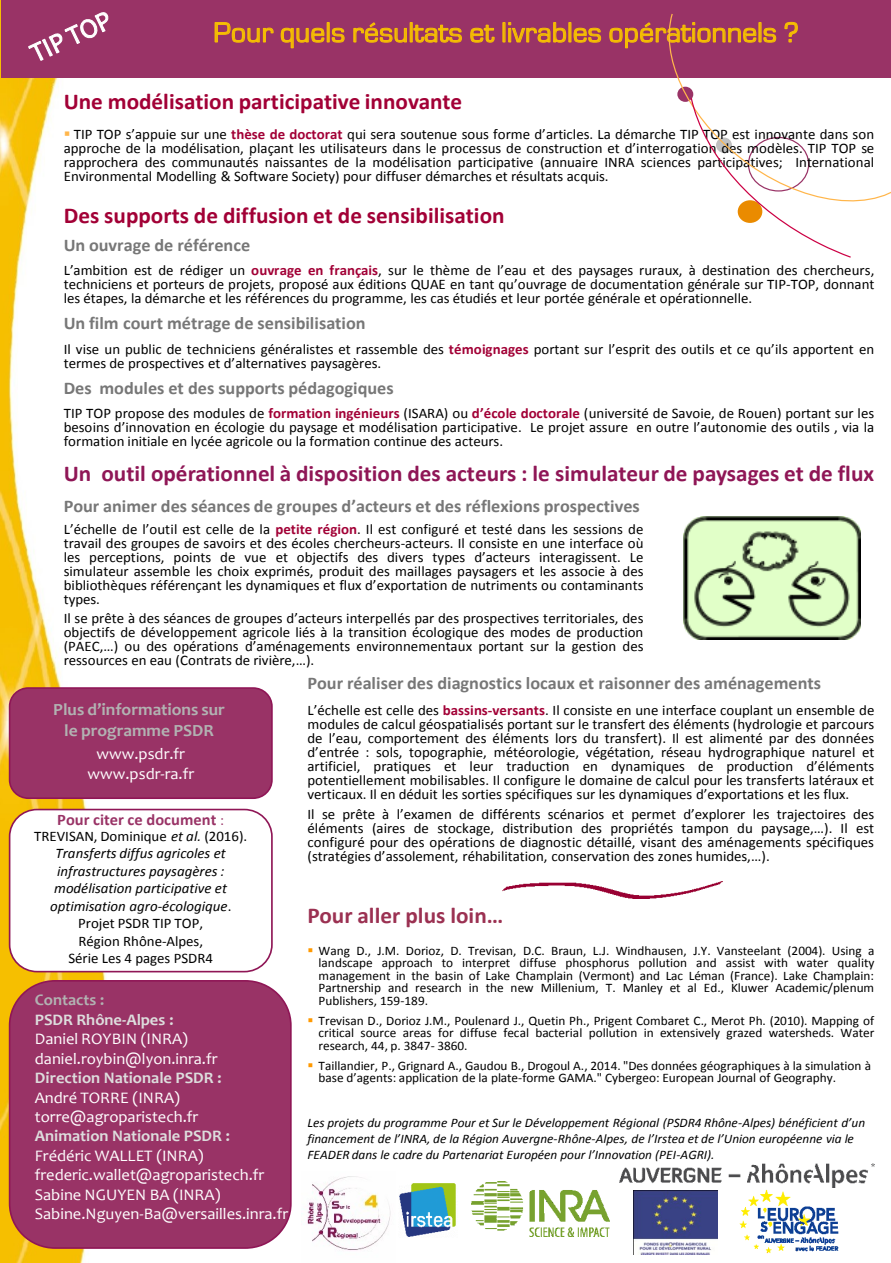
<style>
.page{position:relative;width:891px;height:1263px;background:#fff}
.page>*{position:absolute;margin:0;border:0;box-sizing:border-box;transform-origin:0 0}
.t1{font:29.1px "Eurostile";color:#f6be02}
.t2{font:700 22.8px "Calibri";color:#a20036}
.t3{font:700 22.8px "Calibri";color:#8f1656}
.t4{font:700 22.8px "Calibri";color:#9b3152}
.t5{font:700 17.85px "Calibri";letter-spacing:-.005em;color:#777}
.t6{font:700 17.1px/20.4px "Candara";color:#b2b2b2;text-align:center}
.t7{font:16.2px/19.5px "Candara";color:#fff}
.t8{font:700 16.2px "Candara";color:#ddd}
.t9{font:700 16.2px "Calibri";letter-spacing:.005em;color:#936}
.t10{font:700 16.2px "Candara";color:#b2b2b2}
.t11{font:14.55px/14px "Calibri";color:#000;text-align:justify}
.t12{font:italic 14.55px/17.5px "Calibri";color:#000;text-align:center}
.t13{font:13.05px/12.5px "Calibri";letter-spacing:-.005em;color:#000;text-align:justify}
.t14{font:italic 13.05px/15.6px "Calibri";letter-spacing:-.005em;color:#000}
.s1{color:#ffb64b}
.s2{font-weight:700;color:#a20036}
.s3{font-weight:400;font-size:14.55px}
.s4{font-style:normal}
.s5{color:#f90}
</style>
<div class="page">
<img style="left:1px;top:78px;width:106px;height:1185px">
<img style="left:503px;top:881px;width:219px;height:17px">
<div style="left:1px;top:0;width:890px;height:78px;background:#936"></div>
<svg style="left:214px;top:22px;width:60px;height:21px"></svg>
<svg style="left:280px;top:27px;width:45px;height:22px"></svg>
<div style="left:327px;top:22px;width:3px;height:20px;border:1px solid #f6be02"></div>
<svg style="left:331px;top:27px;width:14px;height:16px"></svg>
<svg style="left:353px;top:22px;width:54px;height:21px"></svg>
<div style="left:410px;top:22px;width:3px;height:20px;border:1px solid #f6be02"></div>
<svg style="left:413px;top:24px;width:49px;height:19px"></svg>
<svg style="left:470px;top:24px;width:25px;height:19px"></svg>
<svg style="left:508px;top:22px;width:59px;height:21px"></svg>
<div style="left:568px;top:22px;width:3px;height:20px;border:1px solid #f6be02"></div>
<svg style="left:573px;top:27px;width:28px;height:16px"></svg>
<svg style="left:609px;top:22px;width:51px;height:27px"></svg>
<svg style="left:660px;top:14px;width:231px;height:188px"></svg>
<svg style="left:690px;top:97px;width:162px;height:161px"></svg>
<div style="left:9px;top:980px;width:283px;height:268px;background:#936;border:2px solid #8f1656;border-radius:45px"></div>
<div style="left:9px;top:808px;width:264px;height:164px;background:#fff;border:2px solid #8f1656;border-radius:27px"></div>
<div style="left:9px;top:687px;width:264px;height:112px;background:#936;border:2px solid #8f1656;border-radius:19px"></div>
<img style="left:633px;top:1190px;width:85px;height:64px">
<img style="left:739px;top:1189px;width:100px;height:64px">
<img style="left:399px;top:1183px;width:57px;height:54px">
<img style="left:472px;top:1181px;width:137px;height:55px">
<img style="left:684px;top:516px;width:177px;height:123px">
<svg style="left:28px;top:12px;width:81px;height:49px"></svg>
<img style="left:307px;top:1176px;width:84px;height:75px">
<img style="left:620px;top:1163px;width:254px;height:24px">
<h1 class="t1" style="left:213px;top:17px;width:587px">Pour quels résultats et livrables opérationnels ?</h1>
<h2 class="t2" style="left:64px;top:87px;width:400px">Une modélisation participative innovante</h2>
<p class="t11" style="left:64px;top:127px;width:812px"><span class="s1">▪</span> TIP TOP s’appuie sur une <span class="s2">thèse de doctorat</span> qui sera soutenue sous forme d’articles. La démarche TIP TOP est innovante dans son approche de la modélisation, plaçant les utilisateurs dans le processus de construction et d’interrogation des modèles. TIP TOP se rapprochera des communautés naissantes de la modélisation participative (annuaire INRA sciences participatives; International Environmental Modelling &amp; Software Society) pour diffuser démarches et résultats acquis.</p>
<h2 class="t2" style="left:64px;top:200px;width:442px">Des supports de diffusion et de sensibilisation</h2>
<p class="t5" style="left:64px;top:233px;width:188px">Un ouvrage de référence</p>
<p class="t11" style="left:64px;top:263px;width:812px">L’ambition est de rédiger un <span class="s2">ouvrage en français</span>, sur le thème de l’eau et des paysages ruraux, à destination des chercheurs, techniciens et porteurs de projets, proposé aux éditions QUAE en tant qu’ouvrage de documentation générale sur TIP-TOP, donnant les étapes, la démarche et les références du programme, les cas étudiés et leur portée générale et opérationnelle.</p>
<p class="t5" style="left:64px;top:312px;width:303px">Un film court métrage de sensibilisation</p>
<p class="t11" style="left:64px;top:342px;width:812px">Il vise un public de techniciens généralistes et rassemble des <span class="s2">témoignages</span> portant sur l’esprit des outils et ce qu’ils apportent en termes de prospectives et d’alternatives paysagères.</p>
<p class="t5" style="left:64px;top:376px;width:331px">Des modules et des supports pédagogiques</p>
<p class="t11" style="left:64px;top:406px;width:812px">TIP TOP propose des modules de <span class="s2">formation ingénieurs</span> (ISARA) ou <span class="s2">d’école doctorale</span> (université de Savoie, de Rouen) portant sur les besoins d’innovation en écologie du paysage et modélisation participative. Le projet assure en outre l’autonomie des outils , via la formation initiale en lycée agricole ou la formation continue des acteurs.</p>
<h2 class="t3" style="left:64px;top:459px;width:812px">Un outil opérationnel à disposition des acteurs : le simulateur de paysages et de flux</h2>
<p class="t5" style="left:64px;top:494px;width:578px">Pour animer des séances de groupes d’acteurs et des réflexions prospectives</p>
<p class="t11" style="left:64px;top:522px;width:581px">L’échelle de l’outil est celle de la <span class="s2">petite région</span>. Il est configuré et testé dans les sessions de travail des groupes de savoirs et des écoles chercheurs-acteurs. Il consiste en une interface où les perceptions, points de vue et objectifs des divers types d’acteurs interagissent. Le simulateur assemble les choix exprimés, produit des maillages paysagers et les associe à des bibliothèques référençant les dynamiques et flux d’exportation de nutriments ou contaminants types.</p>
<p class="t11" style="left:64px;top:611px;width:581px">Il se prête à des séances de groupes d’acteurs interpellés par des prospectives territoriales, des objectifs de développement agricole liés à la transition écologique des modes de production (PAEC,…) ou des opérations d’aménagements environnementaux portant sur la gestion des ressources en eau (Contrats de rivière,…).</p>
<p class="t6" style="left:53px;top:699px;width:173px">Plus d’informations sur le programme PSDR</p>
<p class="t7" style="left:87px;top:744px;width:108px;text-align:center">www.psdr.fr www.psdr-ra.fr</p>
<p class="t9" style="left:57px;top:809px;width:168px">Pour citer ce document <span class="s3">:</span></p>
<p class="t12" style="left:34px;top:826px;width:215px"><span class="s4">TREVISAN, Dominique</span> et al. <span class="s4">(2016).<br></span>Transferts diffus agricoles et infrastructures paysagères : modélisation participative et optimisation agro-écologique<span class="s4">.<br>Projet PSDR TIP TOP,<br>Région Rhône-Alpes,<br>Série Les 4 pages PSDR4</span></p>
<p class="t10" style="left:35px;top:990px;width:71px">Contacts :</p>
<p class="t8" style="left:35px;top:1009px;width:140px">PSDR Rhône-Alpes :</p>
<p class="t7" style="left:35px;top:1029px;width:184px">Daniel ROYBIN (INRA) daniel.roybin@lyon.inra.fr</p>
<p class="t8" style="left:35px;top:1067px;width:188px">Direction Nationale PSDR :</p>
<p class="t7" style="left:35px;top:1087px;width:165px">André TORRE (INRA) torre@agroparistech.fr</p>
<p class="t8" style="left:35px;top:1126px;width:197px">Animation Nationale PSDR :</p>
<p class="t7" style="left:35px;top:1145px;width:255px">Frédéric WALLET (INRA) frederic.wallet@agroparistech.fr<br>Sabine NGUYEN BA (INRA)<br>Sabine.Nguyen-Ba@versailles.inra.fr</p>
<p class="t5" style="left:308px;top:671px;width:515px">Pour réaliser des diagnostics locaux et raisonner des aménagements</p>
<p class="t11" style="left:308px;top:703px;width:568px">L’échelle est celle des <span class="s2">bassins-versants</span>. Il consiste en une interface couplant un ensemble de modules de calcul géospatialisés portant sur le transfert des éléments (hydrologie et parcours de l’eau, comportement des éléments lors du transfert). Il est alimenté par des données d’entrée : sols, topographie, météorologie, végétation, réseau hydrographique naturel et artificiel, pratiques et leur traduction en dynamiques de production d’éléments potentiellement mobilisables. Il configure le domaine de calcul pour les transferts latéraux et verticaux. Il en déduit les sorties spécifiques sur les dynamiques d’exportations et les flux.</p>
<p class="t11" style="left:308px;top:807px;width:568px">Il se prête à l’examen de différents scénarios et permet d’explorer les trajectoires des éléments (aires de stockage, distribution des propriétés tampon du paysage,…). Il est configuré pour des opérations de diagnostic détaillé, visant des aménagements spécifiques (stratégies d’assolement, réhabilitation, conservation des zones humides,…).</p>
<h2 class="t4" style="left:308px;top:901px;width:197px">Pour aller plus loin…</h2>
<p class="t13" style="left:319px;top:944px;width:557px;text-indent:-11px"><span class="s5">▪</span> Wang D., J.M. Dorioz, D. Trevisan, D.C. Braun, L.J. Windhausen, J.Y. Vansteelant (2004). Using a landscape approach to interpret diffuse phosphorus pollution and assist with water quality management in the basin of Lake Champlain (Vermont) and Lac Léman (France). Lake Champlain:<br>Partnership and research in the new Millenium, T. Manley et al Ed., Kluwer Academic/plenum Publishers, 159-189.</p>
<p class="t13" style="left:319px;top:1014px;width:557px;text-indent:-11px"><span class="s5">▪</span> Trevisan D., Dorioz J.M., Poulenard J., Quetin Ph., Prigent Combaret C., Merot Ph. (2010). Mapping of critical source areas for diffuse fecal bacterial pollution in extensively grazed watersheds. Water research, 44, p. 3847- 3860.</p>
<p class="t13" style="left:319px;top:1059px;width:554px;text-indent:-11px"><span class="s5">▪</span> Taillandier, P., Grignard A., Gaudou B., Drogoul A., 2014. "Des données géographiques à la simulation à base d’agents: application de la plate-forme GAMA." Cybergeo: European Journal of Geography.</p>
<p class="t14" style="left:308px;top:1114px;width:559px">Les projets du programme Pour et Sur le Développement Régional (PSDR4 Rhône-Alpes) bénéficient d’un financement de l’INRA, de la Région Auvergne-Rhône-Alpes, de l’Irstea et de l’Union européenne via le<br>FEADER dans le cadre du Partenariat Européen pour l’Innovation (PEI-AGRI).</p>
</div>
